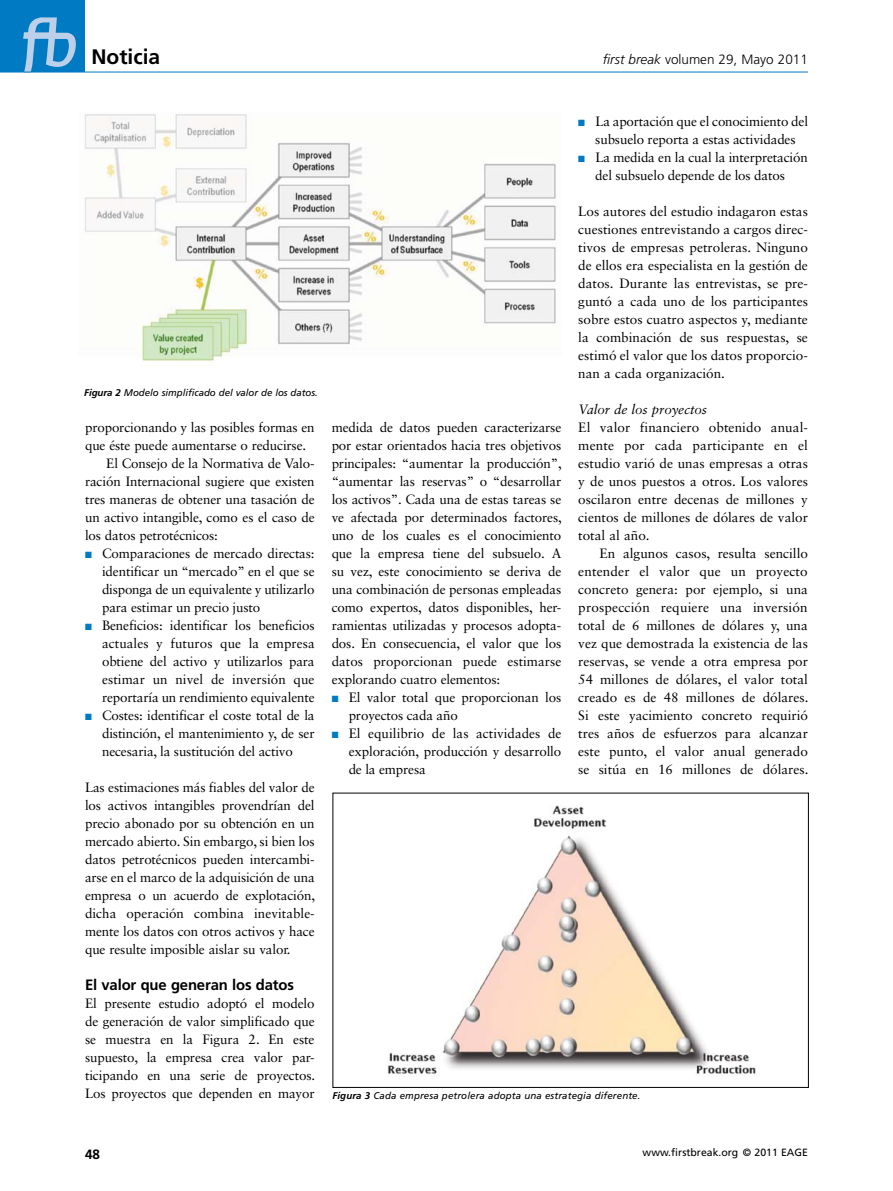
<style>
.page{position:relative;width:893px;height:1191px;background:#fff}
.page>*{position:absolute;margin:0;border:0;box-sizing:border-box;transform-origin:0 0}
.t1{font:700 21px "Frutiger LT Std";color:#000}
._01-Tussenkop{font:700 15px "Frutiger LT Std";letter-spacing:-.01em;color:#000}
._04b-broodtekst_3-ko{font:13.5px/18px "Sabon LT Std";letter-spacing:-.01em;color:#000;text-align:justify}
._05-brood_inspring{font:13.5px/18px "Sabon LT Std";letter-spacing:-.01em;color:#000;text-align:justify}
.t2{font:300 13.5px "Frutiger LT Std";color:#000}
._04b-broodtekst_3-ko-2{font:italic 13.5px "Sabon LT Std";letter-spacing:-.005em;color:#000}
.t3{font:700 13.5px "Frutiger LT Std";color:#000}
.t4{font:10.5px "Frutiger LT Std";color:#000}
._07-caption_cursief{font:italic 9.75px "Frutiger LT Std";letter-spacing:.01em;color:#000}
.s1{font-style:italic}
.s2{font-weight:700}
.s3{color:#007ac2}
</style>
<div class="page">
<div style="left:0;top:0;width:85px;height:72px;background:#007ac2"></div>
<svg style="left:23px;top:17px;width:53px;height:55px"></svg>
<hr style="left:0;top:72px;width:808px;height:1px;background:#007ac2">
<img style="left:84px;top:114px;width:472px;height:248px">
<img style="left:387px;top:805px;width:369px;height:271px">
<p class="t1" style="left:91px;top:45px;width:70px">Noticia</p>
<p class="t2" style="left:603px;top:52px;width:207px"><span class="s1">first break</span> volumen 29, Mayo 2011</p>
<p class="_07-caption_cursief" style="left:84px;top:387px;width:235px"><span class="s2">Figura 2</span> Modelo simplificado del valor de los datos.</p>
<p class="_04b-broodtekst_3-ko" style="left:85px;top:418px;width:231px">proporcionando y las posibles formas en que éste puede aumentarse o reducirse.</p>
<p class="_04b-broodtekst_3-ko" style="left:85px;top:454px;width:231px;text-indent:21px">El Consejo de la Normativa de Valo&shy;ración Internacional sugiere que existen tres maneras de obtener una tasación de un activo intangible, como es el caso de los datos petrotécnicos:</p>
<p class="_05-brood_inspring" style="left:102px;top:544px;width:214px;text-indent:-17px"><span class="s3">■</span> Comparaciones de mercado directas: identificar un “mercado” en el que se disponga de un equivalente y utilizarlo para estimar un precio justo</p>
<p class="_05-brood_inspring" style="left:102px;top:616px;width:214px;text-indent:-17px"><span class="s3">■</span> Beneficios: identificar los beneficios actuales y futuros que la empresa obtiene del activo y utilizarlos para estimar un nivel de inversión que reportaría un rendimiento equivalente</p>
<p class="_05-brood_inspring" style="left:102px;top:706px;width:214px;text-indent:-17px"><span class="s3">■</span> Costes: identificar el coste total de la distinción, el mantenimiento y, de ser necesaria, la sustitución del activo</p>
<p class="_04b-broodtekst_3-ko" style="left:85px;top:778px;width:232px">Las estimaciones más fiables del valor de los activos intangibles provendrían del precio abonado por su obtención en un mercado abierto. Sin embargo, si bien los datos petrotécnicos pueden intercambi&shy;arse en el marco de la adquisición de una empresa o un acuerdo de explotación, dicha operación combina inevitable&shy;mente los datos con otros activos y hace que resulte imposible aislar su valor.</p>
<p class="_01-Tussenkop" style="left:85px;top:976px;width:211px">El valor que generan los datos</p>
<p class="_04b-broodtekst_3-ko" style="left:85px;top:994px;width:232px">El presente estudio adoptó el modelo de generación de valor simplificado que se muestra en la Figura 2. En este supuesto, la empresa crea valor par&shy;ticipando en una serie de proyectos.<br>Los proyectos que dependen en mayor</p>
<p class="_04b-broodtekst_3-ko" style="left:332px;top:418px;width:232px">medida de datos pueden caracterizarse por estar orientados hacia tres objetivos principales: “aumentar la producción”, “aumentar las reservas” o “desarrollar los activos”. Cada una de estas tareas se ve afectada por determinados factores, uno de los cuales es el conocimiento que la empresa tiene del subsuelo. A su vez, este conocimiento se deriva de una combinación de personas empleadas como expertos, datos disponibles, her&shy;ramientas utilizadas y procesos adopta&shy;dos. En consecuencia, el valor que los datos proporcionan puede estimarse explorando cuatro elementos:</p>
<p class="_05-brood_inspring" style="left:349px;top:688px;width:214px;text-indent:-17px"><span class="s3">■</span> El valor total que proporcionan los proyectos cada año</p>
<p class="_05-brood_inspring" style="left:349px;top:724px;width:214px;text-indent:-17px"><span class="s3">■</span> El equilibrio de las actividades de exploración, producción y desarrollo de la empresa</p>
<p class="_05-brood_inspring" style="left:578px;top:112px;width:231px;text-align:center"><span class="s3">■</span> La aportación que el conocimiento del subsuelo reporta a estas actividades</p>
<p class="_05-brood_inspring" style="left:578px;top:148px;width:231px;text-align:center"><span class="s3">■</span> La medida en la cual la interpretación del subsuelo depende de los datos</p>
<p class="_04b-broodtekst_3-ko" style="left:578px;top:202px;width:231px">Los autores del estudio indagaron estas cuestiones entrevistando a cargos direc&shy;tivos de empresas petroleras. Ninguno de ellos era especialista en la gestión de datos. Durante las entrevistas, se pre&shy;guntó a cada uno de los participantes sobre estos cuatro aspectos y, mediante la combinación de sus respuestas, se estimó el valor que los datos proporcio&shy;nan a cada organización.</p>
<p class="_04b-broodtekst_3-ko-2" style="left:578px;top:401px;width:130px">Valor de los proyectos</p>
<p class="_04b-broodtekst_3-ko" style="left:578px;top:418px;width:231px">El valor financiero obtenido anual&shy;mente por cada participante en el estudio varió de unas empresas a otras y de unos puestos a otros. Los valores oscilaron entre decenas de millones y cientos de millones de dólares de valor total al año.</p>
<p class="_04b-broodtekst_3-ko" style="left:578px;top:544px;width:232px;text-indent:21px">En algunos casos, resulta sencillo entender el valor que un proyecto concreto genera: por ejemplo, si una prospección requiere una inversión total de 6 millones de dólares y, una vez que demostrada la existencia de las reservas, se vende a otra empresa por 54 millones de dólares, el valor total creado es de 48 millones de dólares.<br>Si este yacimiento concreto requirió tres años de esfuerzos para alcanzar este punto, el valor anual generado se sitúa en 16 millones de dólares.</p>
<p class="_07-caption_cursief" style="left:332px;top:1090px;width:309px"><span class="s2">Figura 3</span> Cada empresa petrolera adopta una estrategia diferente.</p>
<p class="t3" style="left:85px;top:1146px;width:17px">48</p>
<p class="t4" style="left:643px;top:1146px;width:167px">www.firstbreak.org © 2011 EAGE</p>
</div>
